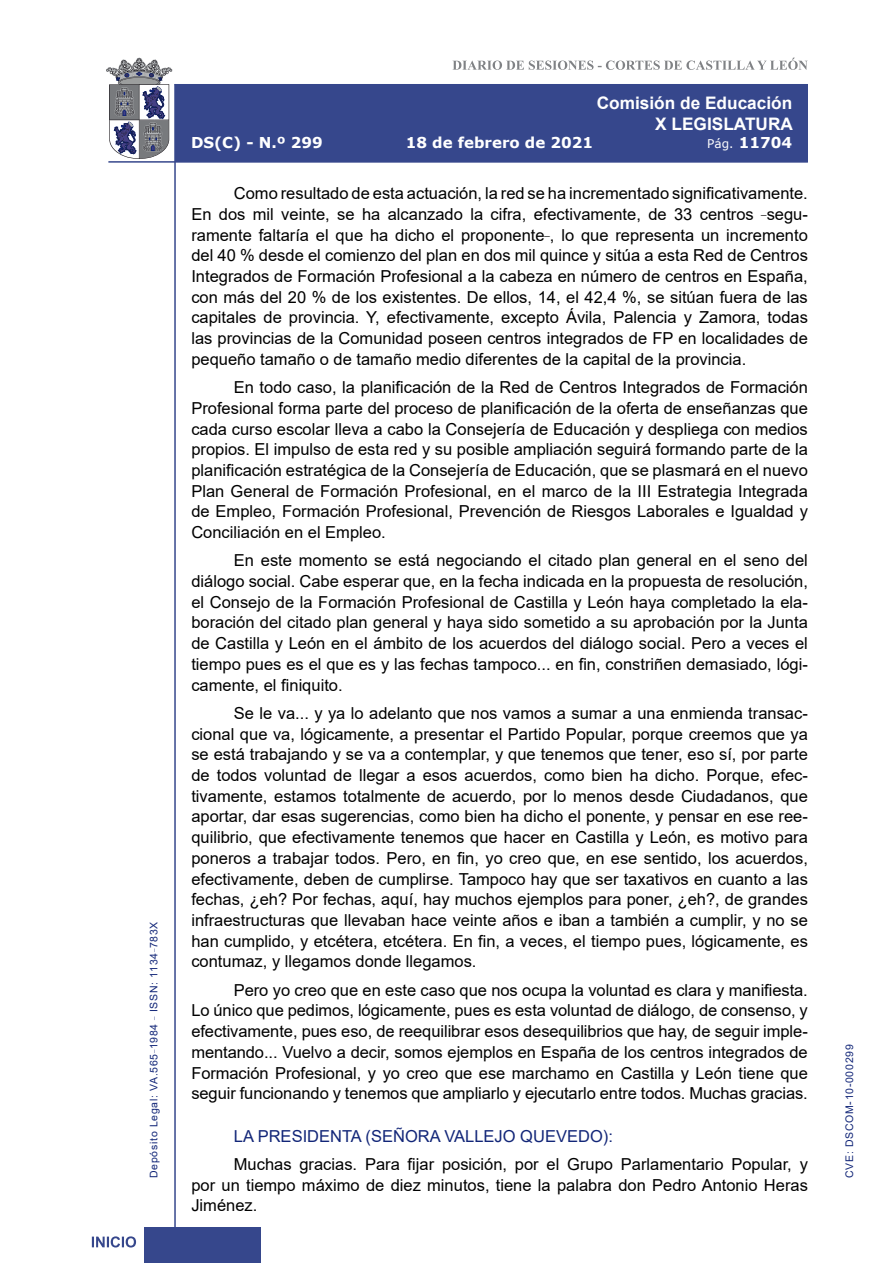
<style>
.page{position:relative;width:893px;height:1263px;background:#fff}
.page>*{position:absolute;margin:0;border:0;box-sizing:border-box;transform-origin:0 0}
.t1{font:700 17.25px/20.7px "Arial";color:#fff;text-align:right}
.t2{font:16.5px/20.7px "Arial";color:#000;text-align:justify}
.Orador{font:16.5px "Arial";color:#122678}
.t3{font:700 15px "Verdana";color:#fff}
.t4{font:10.5px "Arial";letter-spacing:.065em;color:#122678}
.s1{font-weight:400;font-size:12px}
</style>
<div class="page">
<svg style="left:452px;top:58px;width:356px;height:12px"></svg>
<hr style="left:174px;top:84px;width:2px;height:1179px;background:#36478c">
<div style="left:144px;top:1227px;width:117px;height:36px;background:#36478c"></div>
<div style="left:175px;top:84px;width:633px;height:78px;background:#36478c"></div>
<hr style="left:108px;top:161px;width:700px;height:2px;background:#36478c">
<svg style="left:92px;top:1236px;width:44px;height:11px"></svg>
<svg style="left:106px;top:58px;width:66px;height:101px"></svg>
<p class="t4" style="left:146px;top:1178px;width:258px;rotate:-90deg">Depósito Legal: VA.565<sup>_</sup>1984 <sup>_</sup> ISSN: 1134<sup>_</sup>783X</p>
<p class="t1" style="left:597px;top:93px;width:198px">Comisión de Educación<br>X LEGISLATURA</p>
<p class="t3" style="left:191px;top:132px;width:133px">DS(C) - N.º 299</p>
<p class="t3" style="left:406px;top:132px;width:189px">18 de febrero de 2021</p>
<p class="t3" style="left:707px;top:132px;width:86px"><span class="s1">Pág.</span> 11704</p>
<p class="t2" style="left:191px;top:183px;width:618px;text-indent:43px">Como resultado de esta actuación, la red se ha incrementado significativamente.<br>En dos mil veinte, se ha alcanzado la cifra, efectivamente, de 33 centros <sup>_</sup>segu&shy;ramente faltaría el que ha dicho el proponente<sup>_</sup>, lo que representa un incremento del 40 % desde el comienzo del plan en dos mil quince y sitúa a esta Red de Centros Integrados de Formación Profesional a la cabeza en número de centros en España, con más del 20 % de los existentes. De ellos, 14, el 42,4 %, se sitúan fuera de las capitales de provincia. Y, efectivamente, excepto Ávila, Palencia y Zamora, todas las provincias de la Comunidad poseen centros integrados de FP en localidades de pequeño tamaño o de tamaño medio diferentes de la capital de la provincia.</p>
<p class="t2" style="left:191px;top:377px;width:618px;text-indent:43px">En todo caso, la planificación de la Red de Centros Integrados de Formación Profesional forma parte del proceso de planificación de la oferta de enseñanzas que cada curso escolar lleva a cabo la Consejería de Educación y despliega con medios propios. El impulso de esta red y su posible ampliación seguirá formando parte de la planificación estratégica de la Consejería de Educación, que se plasmará en el nuevo Plan General de Formación Profesional, en el marco de la III Estrategia Integrada de Empleo, Formación Profesional, Prevención de Riesgos Laborales e Igualdad y Conciliación en el Empleo.</p>
<p class="t2" style="left:191px;top:550px;width:618px;text-indent:43px">En este momento se está negociando el citado plan general en el seno del diálogo social. Cabe esperar que, en la fecha indicada en la propuesta de resolución, el Consejo de la Formación Profesional de Castilla y León haya completado la ela&shy;boración del citado plan general y haya sido sometido a su aprobación por la Junta de Castilla y León en el ámbito de los acuerdos del diálogo social. Pero a veces el tiempo pues es el que es y las fechas tampoco... en fin, constriñen demasiado, lógi&shy;camente, el finiquito.</p>
<p class="t2" style="left:191px;top:703px;width:618px;text-indent:43px">Se le va... y ya lo adelanto que nos vamos a sumar a una enmienda transac&shy;cional que va, lógicamente, a presentar el Partido Popular, porque creemos que ya se está trabajando y se va a contemplar, y que tenemos que tener, eso sí, por parte de todos voluntad de llegar a esos acuerdos, como bien ha dicho. Porque, efec&shy;tivamente, estamos totalmente de acuerdo, por lo menos desde Ciudadanos, que aportar, dar esas sugerencias, como bien ha dicho el ponente, y pensar en ese ree&shy;quilibrio, que efectivamente tenemos que hacer en Castilla y León, es motivo para poneros a trabajar todos. Pero, en fin, yo creo que, en ese sentido, los acuerdos, efectivamente, deben de cumplirse. Tampoco hay que ser taxativos en cuanto a las fechas, ¿eh? Por fechas, aquí, hay muchos ejemplos para poner, ¿eh?, de grandes infraestructuras que llevaban hace veinte años e iban a también a cumplir, y no se han cumplido, y etcétera, etcétera. En fin, a veces, el tiempo pues, lógicamente, es contumaz, y llegamos donde llegamos.</p>
<p class="t2" style="left:191px;top:979px;width:618px;text-indent:43px">Pero yo creo que en este caso que nos ocupa la voluntad es clara y manifiesta.<br>Lo único que pedimos, lógicamente, pues es esta voluntad de diálogo, de consenso, y efectivamente, pues eso, de reequilibrar esos desequilibrios que hay, de seguir imple&shy;mentando... Vuelvo a decir, somos ejemplos en España de los centros integrados de Formación Profesional, y yo creo que ese marchamo en Castilla y León tiene que seguir funcionando y tenemos que ampliarlo y ejecutarlo entre todos. Muchas gracias.</p>
<p class="Orador" style="left:234px;top:1124px;width:381px">LA PRESIDENTA (SEÑORA VALLEJO QUEVEDO):</p>
<p class="t2" style="left:191px;top:1153px;width:618px;text-indent:43px">Muchas gracias. Para fijar posición, por el Grupo Parlamentario Popular, y por un tiempo máximo de diez minutos, tiene la palabra don Pedro Antonio Heras Jiménez.</p>
<p class="t4" style="left:842px;top:1178px;width:135px;rotate:-90deg">CVE: DSCOM-10-000299</p>
</div>
